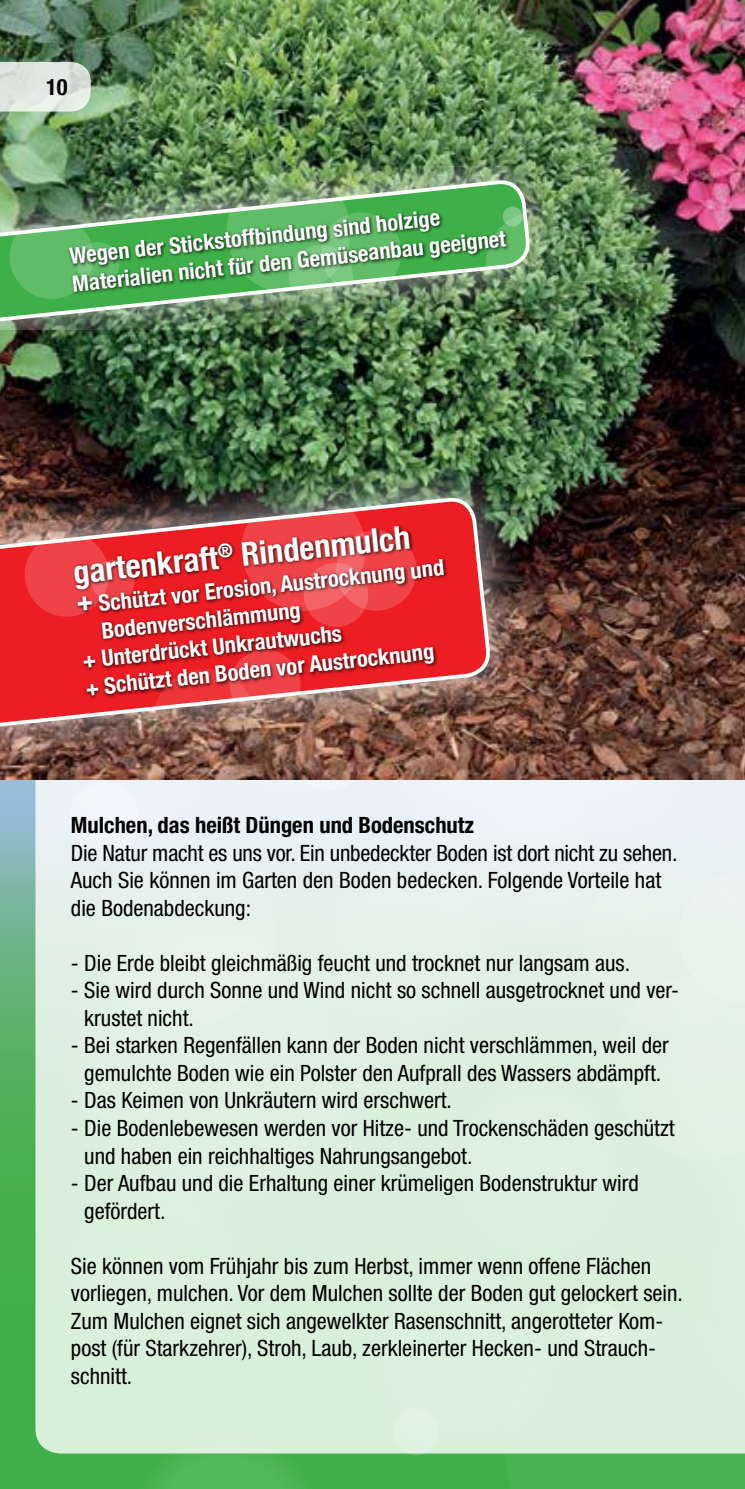
<style>
.page{position:relative;width:745px;height:1489px;background:#fff}
.page>*{position:absolute;margin:0;border:0;box-sizing:border-box;transform-origin:0 0}
.t1{font:700 condensed 32.5px "Helvetica Neue";color:#fff}
.t2{font:condensed 22.5px/27.5px "Helvetica Neue LT";color:#000}
.t3{font:700 condensed 22.5px/27.5px "Helvetica Neue";color:#fff}
.t4{font:700 condensed 22.5px "Helvetica Neue LT";color:#000}
.s1{font-size:27.5px}
</style>
<div class="page">
<svg style="left:0;top:779px;width:454px;height:709px;background:#4fb05e"></svg>
<svg style="left:119px;top:1453px;width:214px;height:35px;background:#4cb455"></svg>
<svg style="left:393px;top:1453px;width:45px;height:1px"></svg>
<div style="left:35px;top:779px;width:419px;height:674px;background:#dbefdd"></div>
<img style="left:0;top:0;width:744px;height:779px">
<img style="left:0;top:180px;width:454px;height:149px">
<div style="left:67px;top:209px;width:443px;height:86px;background:#000;opacity:.75"></div>
<img style="left:454px;top:25px;width:291px;height:1463px">
<svg style="left:23px;top:764px;width:395px;height:263px;background:#dce5e0"></svg>
<img style="left:0;top:462px;width:490px;height:302px">
<div style="left:73px;top:524px;width:374px;height:175px;background:#000;opacity:.75"></div>
<img style="left:0;top:0;width:403px;height:311px">
<p class="t4" style="left:46px;top:74px;width:23px">10</p>
<p class="t3" style="left:68px;top:241px;width:437px;rotate:-6deg">Wegen der Stickstoffbindung sind holzige<br>Materialien nicht für den Gemüseanbau geeignet</p>
<h1 class="t1" style="left:71px;top:545px;width:340px;rotate:-6deg">gartenkraft<sup>®</sup> Rindenmulch</h1>
<p class="t3" style="left:75px;top:590px;width:370px;rotate:-6deg"><span class="s1">+</span> Schützt vor Erosion, Austrocknung und</p>
<p class="t3" style="left:100px;top:615px;width:201px;rotate:-6deg">Bodenverschlämmung</p>
<p class="t3" style="left:81px;top:645px;width:262px;rotate:-6deg">+ Unterdrückt Unkrautwuchs</p>
<p class="t3" style="left:84px;top:672px;width:351px;rotate:-6deg">+ Schützt den Boden vor Austrocknung</p>
<p class="t4" style="left:71px;top:811px;width:404px">Mulchen, das heißt Düngen und Bodenschutz</p>
<p class="t2" style="left:71px;top:839px;width:607px">Die Natur macht es uns vor. Ein unbedeckter Boden ist dort nicht zu sehen.<br>Auch Sie können im Garten den Boden bedecken. Folgende Vorteile hat die Bodenabdeckung:</p>
<p class="t2" style="left:71px;top:949px;width:560px">- Die Erde bleibt gleichmäßig feucht und trocknet nur langsam aus.</p>
<p class="t2" style="left:84px;top:976px;width:596px;text-indent:-13px">- Sie wird durch Sonne und Wind nicht so schnell ausgetrocknet und ver&shy;krustet nicht.</p>
<p class="t2" style="left:71px;top:1031px;width:599px;text-align:center">- Bei starken Regenfällen kann der Boden nicht verschlämmen, weil der gemulchte Boden wie ein Polster den Aufprall des Wassers abdämpft.</p>
<p class="t2" style="left:71px;top:1086px;width:382px">- Das Keimen von Unkräutern wird erschwert.</p>
<p class="t2" style="left:84px;top:1114px;width:591px;text-indent:-13px">- Die Bodenlebewesen werden vor Hitze- und Trockenschäden geschützt und haben ein reichhaltiges Nahrungsangebot.</p>
<p class="t2" style="left:84px;top:1169px;width:555px;text-indent:-13px">- Der Aufbau und die Erhaltung einer krümeligen Bodenstruktur wird gefördert.</p>
<p class="t2" style="left:71px;top:1251px;width:613px">Sie können vom Frühjahr bis zum Herbst, immer wenn offene Flächen vorliegen, mulchen. Vor dem Mulchen sollte der Boden gut gelockert sein.<br>Zum Mulchen eignet sich angewelkter Rasenschnitt, angerotteter Kom&shy;post (für Starkzehrer), Stroh, Laub, zerkleinerter Hecken- und Strauch&shy;schnitt.</p>
</div>
